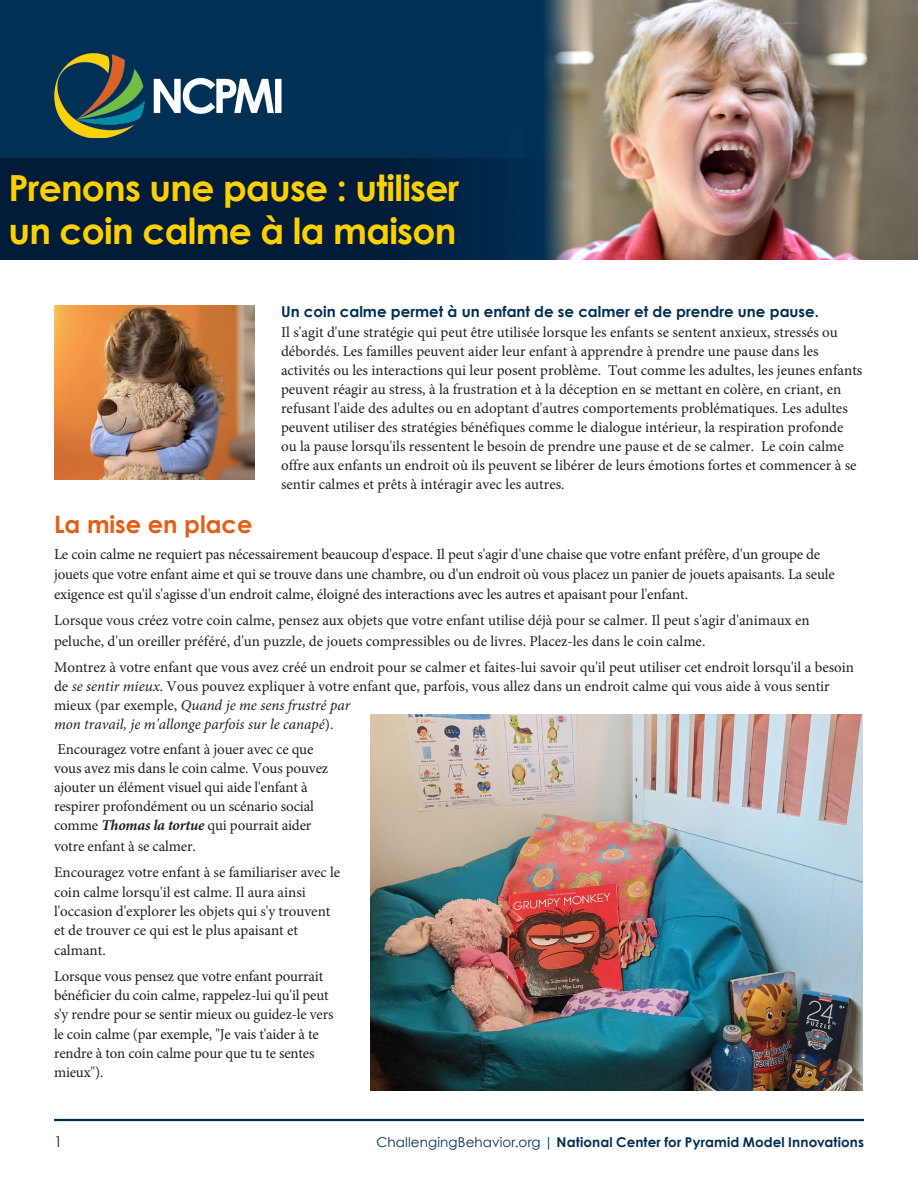
<style>
.page{position:relative;width:918px;height:1188px;background:#fff}
.page>*{position:absolute;margin:0;border:0;box-sizing:border-box;transform-origin:0 0}
.t1{font:700 36px/43.2px "Century Gothic";letter-spacing:-.02em;color:#ffd000}
.Paragraph{font:700 24px "Century Gothic";color:#e25f14}
.Paragraph-2{font:15px/19.2px "Minion Pro";color:#231f20}
.t2{font:15px "Century Gothic";color:#003056}
.t3{font:700 13.5px "Century Gothic";letter-spacing:.01em;color:#003056}
.s1{font-family:"Century Gothic";font-weight:700;color:#003056}
.s2{font-style:italic}
.s3{font-weight:700;font-style:italic}
.s4{font-weight:400}
</style>
<div class="page">
<hr style="left:54px;top:1119px;width:810px;height:2px;background:#003056">
<div style="left:0;top:0;width:918px;height:260px;background:#003056"></div>
<img style="left:544px;top:0;width:374px;height:260px">
<div style="left:0;top:158px;width:562px;height:102px;background:linear-gradient(to right,#001632,#062b4a)"></div>
<img style="left:54px;top:54px;width:228px;height:84px">
<img style="left:54px;top:305px;width:200px;height:175px">
<img style="left:370px;top:715px;width:493px;height:376px">
<h1 class="t1" style="left:9px;top:164px;width:452px">Prenons une pause : utiliser un coin calme à la maison</h1>
<p class="Paragraph-2" style="left:281px;top:302px;width:583px"><span class="s1">Un coin calme permet à un enfant de se calmer et de prendre une pause.<br></span>Il s'agit d'une stratégie qui peut être utilisée lorsque les enfants se sentent anxieux, stressés ou débordés. Les familles peuvent aider leur enfant à apprendre à prendre une pause dans les activités ou les interactions qui leur posent problème. Tout comme les adultes, les jeunes enfants peuvent réagir au stress, à la frustration et à la déception en se mettant en colère, en criant, en refusant l'aide des adultes ou en adoptant d'autres comportements problématiques. Les adultes peuvent utiliser des stratégies bénéfiques comme le dialogue intérieur, la respiration profonde ou la pause lorsqu'ils ressentent le besoin de prendre une pause et de se calmer. Le coin calme offre aux enfants un endroit où ils peuvent se libérer de leurs émotions fortes et commencer à se sentir calmes et prêts à intéragir avec les autres.</p>
<p class="Paragraph" style="left:54px;top:506px;width:200px">La mise en place</p>
<p class="Paragraph-2" style="left:54px;top:545px;width:782px;line-height:19.6px">Le coin calme ne requiert pas nécessairement beaucoup d'espace. Il peut s'agir d'une chaise que votre enfant préfère, d'un groupe de jouets que votre enfant aime et qui se trouve dans une chambre, ou d'un endroit où vous placez un panier de jouets apaisants. La seule exigence est qu'il s'agisse d'un endroit calme, éloigné des interactions avec les autres et apaisant pour l'enfant.</p>
<p class="Paragraph-2" style="left:54px;top:611px;width:757px;line-height:20.2px">Lorsque vous créez votre coin calme, pensez aux objets que votre enfant utilise déjà pour se calmer. Il peut s'agir d'animaux en peluche, d'un oreiller préféré, d'un puzzle, de jouets compressibles ou de livres. Placez-les dans le coin calme.</p>
<p class="Paragraph-2" style="left:54px;top:658px;width:802px">Montrez à votre enfant que vous avez créé un endroit pour se calmer et faites-lui savoir qu'il peut utiliser cet endroit lorsqu'il a besoin de <span class="s2">se sentir mieux</span>. Vous pouvez expliquer à votre enfant que, parfois, vous allez dans un endroit calme qui vous aide à vous sentir mieux (par exemple, <span class="s2">Quand je me sens frustré par<br>mon travail, je m'allonge parfois sur le canapé</span>).</p>
<p class="Paragraph-2" style="left:54px;top:739px;width:276px">Encouragez votre enfant à jouer avec ce que vous avez mis dans le coin calme. Vous pouvez ajouter un élément visuel qui aide l'enfant à respirer profondément ou un scénario social comme <span class="s3">Thomas la tortue</span> qui pourrait aider votre enfant à se calmer.</p>
<p class="Paragraph-2" style="left:54px;top:863px;width:288px">Encouragez votre enfant à se familiariser avec le coin calme lorsqu'il est calme. Il aura ainsi l'occasion d'explorer les objets qui s'y trouvent et de trouver ce qui est le plus apaisant et calmant.</p>
<p class="Paragraph-2" style="left:54px;top:967px;width:281px">Lorsque vous pensez que votre enfant pourrait bénéficier du coin calme, rappelez-lui qu'il peut s'y rendre pour se sentir mieux ou guidez-le vers le coin calme (par exemple, "Je vais t'aider à te rendre à ton coin calme pour que tu te sentes mieux").</p>
<p class="t2" style="left:54px;top:1132px;width:10px">1</p>
<p class="t3" style="left:377px;top:1134px;width:489px"><span class="s4">ChallengingBehavior.org |</span> National Center for Pyramid Model Innovations</p>
</div>
